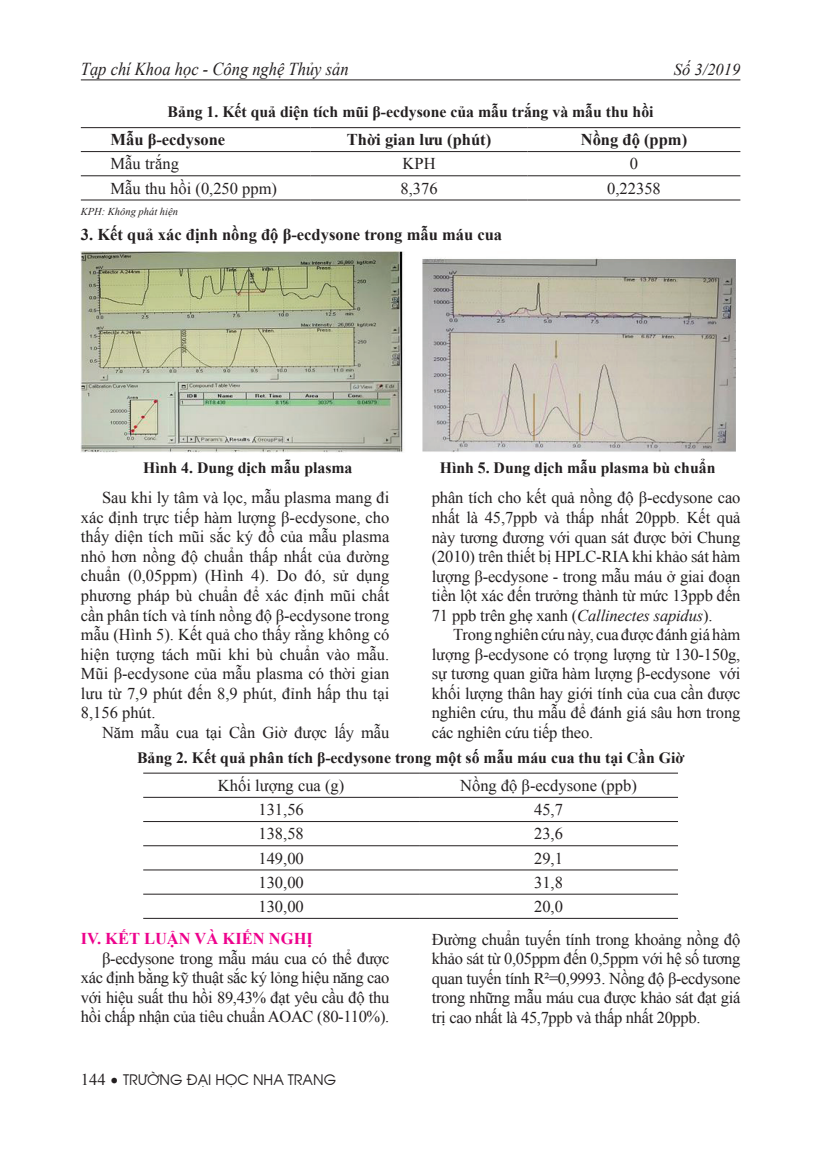
<style>
.page{position:relative;width:817px;height:1157px;background:#fff}
.page>*{position:absolute;margin:0;border:0;box-sizing:border-box;transform-origin:0 0}
.t1{font:italic 18.15px "Times New Roman";color:#231f20;scale:.91 1}
.t2{font:16.5px/19.5px "Times New Roman";letter-spacing:-.01em;color:#231f20;text-align:justify}
.t3{font:700 16.5px "Times New Roman";color:#231f20}
.t4{font:700 16.5px "Times New Roman";color:#ed028c}
.t5{font:italic 16.5px "Times New Roman";color:#231f20}
.t6{font:700 15.75px "Times New Roman";color:#231f20}
.t7{font:14.25px "Avant Garde";color:#231f20}
.t8{font:italic 10.5px "Times New Roman";color:#231f20}
.s1{font-style:italic}
.s2{font-family:"Times New Roman";font-size:16.5px}
.s3{font-size:15px}
</style>
<div class="page">
<hr style="left:81px;top:79px;width:659px;height:1px;background:#231f20">
<hr style="left:81px;top:127px;width:229px;height:1px;background:#231f20">
<hr style="left:310px;top:127px;width:217px;height:1px;background:#231f20">
<hr style="left:527px;top:127px;width:213px;height:1px;background:#231f20">
<hr style="left:81px;top:151px;width:229px;height:1px;background:#231f20">
<hr style="left:310px;top:151px;width:217px;height:1px;background:#231f20">
<hr style="left:527px;top:151px;width:213px;height:1px;background:#231f20">
<hr style="left:81px;top:175px;width:229px;height:1px;background:#231f20">
<hr style="left:310px;top:175px;width:217px;height:1px;background:#231f20">
<hr style="left:527px;top:175px;width:213px;height:1px;background:#231f20">
<hr style="left:81px;top:200px;width:229px;height:1px;background:#231f20">
<hr style="left:310px;top:200px;width:217px;height:1px;background:#231f20">
<hr style="left:527px;top:200px;width:213px;height:1px;background:#231f20">
<hr style="left:143px;top:772px;width:276px;height:1px;background:#231f20">
<hr style="left:419px;top:772px;width:259px;height:1px;background:#231f20">
<hr style="left:143px;top:797px;width:276px;height:1px;background:#231f20">
<hr style="left:419px;top:797px;width:259px;height:1px;background:#231f20">
<hr style="left:143px;top:821px;width:276px;height:1px;background:#231f20">
<hr style="left:419px;top:821px;width:259px;height:1px;background:#231f20">
<hr style="left:143px;top:845px;width:276px;height:1px;background:#231f20">
<hr style="left:419px;top:845px;width:259px;height:1px;background:#231f20">
<hr style="left:143px;top:869px;width:276px;height:1px;background:#231f20">
<hr style="left:419px;top:869px;width:259px;height:1px;background:#231f20">
<hr style="left:143px;top:893px;width:276px;height:1px;background:#231f20">
<hr style="left:419px;top:893px;width:259px;height:1px;background:#231f20">
<hr style="left:143px;top:918px;width:276px;height:1px;background:#231f20">
<hr style="left:419px;top:918px;width:259px;height:1px;background:#231f20">
<img style="left:81px;top:251px;width:655px;height:202px">
<p class="t1" style="left:81px;top:57px;width:296px">Tạp chí Khoa học - Công nghệ Thủy sản</p>
<p class="t5" style="left:673px;top:58px;width:68px">Số 3/2019</p>
<p class="t6" style="left:167px;top:101px;width:487px">Bảng 1. Kết quả diện tích mũi β-ecdysone của mẫu trắng và mẫu thu hồi</p>
<p class="t3" style="left:111px;top:128px;width:116px">Mẫu β-ecdysone</p>
<p class="t3" style="left:347px;top:128px;width:146px">Thời gian lưu (phút)</p>
<p class="t3" style="left:580px;top:128px;width:108px">Nồng độ (ppm)</p>
<p class="t2" style="left:111px;top:154px;width:70px">Mẫu trắng</p>
<p class="t2" style="left:402px;top:154px;width:35px">KPH</p>
<p class="t2" style="left:629px;top:154px;width:10px">0</p>
<p class="t2" style="left:111px;top:178px;width:168px">Mẫu thu hồi (0,250 ppm)</p>
<p class="t2" style="left:400px;top:178px;width:39px">8,376</p>
<p class="t2" style="left:607px;top:178px;width:55px">0,22358</p>
<p class="t8" style="left:81px;top:205px;width:99px">KPH: Không phát hiện</p>
<p class="t3" style="left:81px;top:223px;width:422px">3. Kết quả xác định nồng độ β-ecdysone trong mẫu máu cua</p>
<p class="t6" style="left:143px;top:456px;width:211px">Hình 4. Dung dịch mẫu plasma</p>
<p class="t6" style="left:440px;top:456px;width:277px">Hình 5. Dung dịch mẫu plasma bù chuẩn</p>
<p class="t2" style="left:81px;top:488px;width:310px;text-indent:21px">Sau khi ly tâm và lọc, mẫu plasma mang đi xác định trực tiếp hàm lượng β-ecdysone, cho thấy diện tích mũi sắc ký đồ của mẫu plasma nhỏ hơn nồng độ chuẩn thấp nhất của đường chuẩn (0,05ppm) (Hình 4). Do đó, sử dụng phương pháp bù chuẩn để xác định mũi chất cần phân tích và tính nồng độ β-ecdysone trong mẫu (Hình 5). Kết quả cho thấy rằng không có hiện tượng tách mũi khi bù chuẩn vào mẫu.<br>Mũi β-ecdysone của mẫu plasma có thời gian lưu từ 7,9 phút đến 8,9 phút, đỉnh hấp thu tại 8,156 phút.</p>
<p class="t2" style="left:102px;top:722px;width:289px">Năm mẫu cua tại Cần Giờ được lấy mẫu</p>
<p class="t2" style="left:432px;top:488px;width:310px">phân tích cho kết quả nồng độ β-ecdysone cao nhất là 45,7ppb và thấp nhất 20ppb. Kết quả này tương đương với quan sát được bởi Chung (2010) trên thiết bị HPLC-RIA khi khảo sát hàm lượng β-ecdysone - trong mẫu máu ở giai đoạn tiền lột xác đến trưởng thành từ mức 13ppb đến 71 ppb trên ghẹ xanh (<span class="s1">Callinectes sapidus</span>).</p>
<p class="t2" style="left:432px;top:624px;width:310px;text-indent:21px">Trong nghiên cứu này, cua được đánh giá hàm lượng β-ecdysone có trọng lượng từ 130-150g, sự tương quan giữa hàm lượng β-ecdysone với khối lượng thân hay giới tính của cua cần được nghiên cứu, thu mẫu để đánh giá sâu hơn trong các nghiên cứu tiếp theo.</p>
<p class="t6" style="left:137px;top:746px;width:548px">Bảng 2. Kết quả phân tích β-ecdysone trong một số mẫu máu cua thu tại Cần Giờ</p>
<p class="t2" style="left:218px;top:775px;width:128px">Khối lượng cua (g)</p>
<p class="t2" style="left:460px;top:775px;width:178px">Nồng độ β-ecdysone (ppb)</p>
<p class="t2" style="left:258px;top:799px;width:47px">131,56</p>
<p class="t2" style="left:534px;top:799px;width:30px">45,7</p>
<p class="t2" style="left:258px;top:824px;width:47px">138,58</p>
<p class="t2" style="left:534px;top:824px;width:30px">23,6</p>
<p class="t2" style="left:258px;top:848px;width:47px">149,00</p>
<p class="t2" style="left:534px;top:848px;width:30px">29,1</p>
<p class="t2" style="left:258px;top:872px;width:47px">130,00</p>
<p class="t2" style="left:534px;top:872px;width:30px">31,8</p>
<p class="t2" style="left:258px;top:896px;width:47px">130,00</p>
<p class="t2" style="left:534px;top:896px;width:30px">20,0</p>
<p class="t4" style="left:81px;top:927px;width:233px">IV. KẾT LUẬN VÀ KIẾN NGHỊ</p>
<p class="t2" style="left:81px;top:948px;width:310px;text-indent:21px">β-ecdysone trong mẫu máu cua có thể được xác định bằng kỹ thuật sắc ký lỏng hiệu năng cao với hiệu suất thu hồi 89,43% đạt yêu cầu độ thu hồi chấp nhận của tiêu chuẩn AOAC (80-110%).</p>
<p class="t2" style="left:432px;top:929px;width:310px">Đường chuẩn tuyến tính trong khoảng nồng độ khảo sát từ 0,05ppm đến 0,5ppm với hệ số tương quan tuyến tính R²=0,9993. Nồng độ β-ecdysone trong những mẫu máu cua được khảo sát đạt giá trị cao nhất là 45,7ppb và thấp nhất 20ppb.</p>
<p class="t7" style="left:81px;top:1069px;width:257px"><span class="s2">144</span> <span class="s3">•</span> TRƯỜNG ĐẠI HỌC NHA TRANG</p>
</div>
